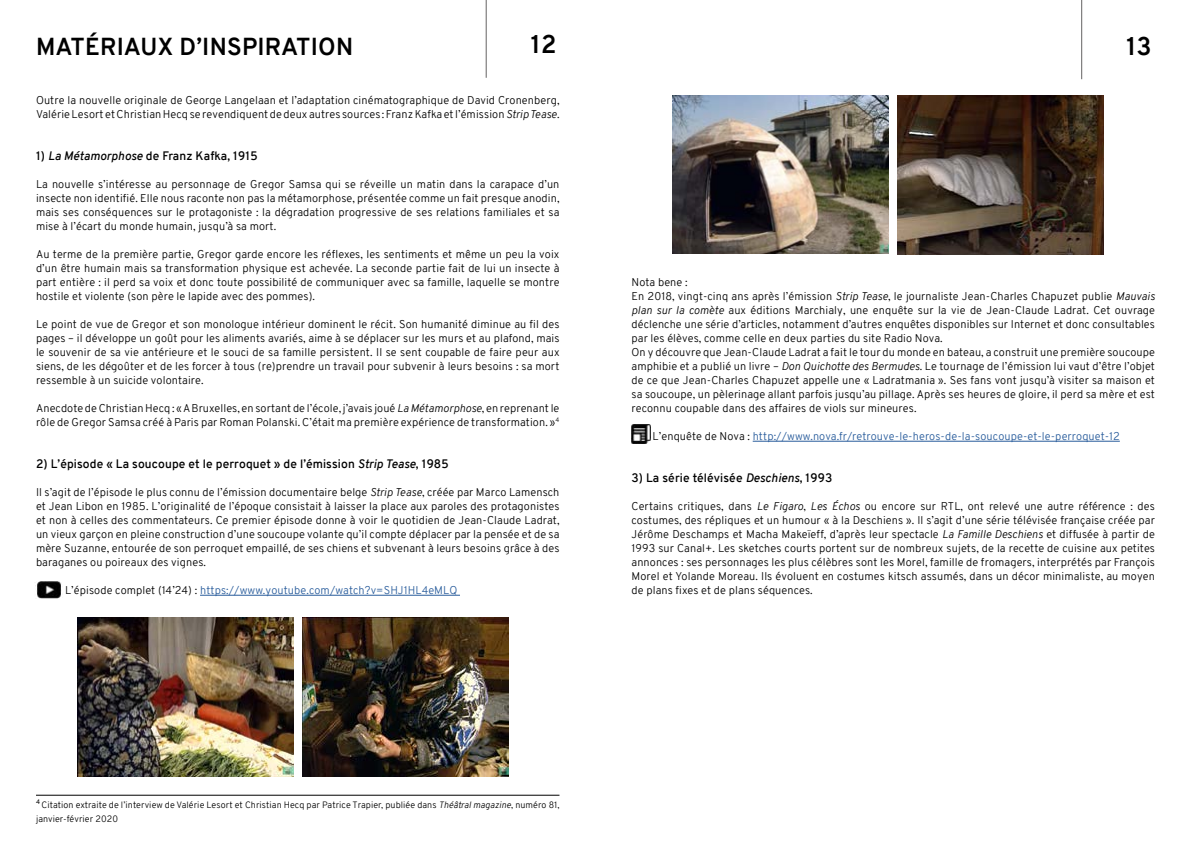
<style>
.page{position:relative;width:1191px;height:842px;background:#fff}
.page>*{position:absolute;margin:0;border:0;box-sizing:border-box;transform-origin:0 0}
.t1{font:700 25px "Overpass";color:#000}
.t2{font:700 24px "Overpass";letter-spacing:.01em;color:#000}
.t3{font:600 12px "Overpass";letter-spacing:.01em;color:#000}
.t4{font:300 11px/14px "Overpass";letter-spacing:.01em;color:#000;text-align:justify}
.t5{font:300 11px "Overpass";letter-spacing:.01em;color:#275b9b}
.t6{font:300 9px/14px "Overpass";letter-spacing:.01em;color:#000}
.s1{font-style:italic}
.s2{color:#000}
</style>
<div class="page">
<hr style="left:486px;top:0;width:1px;height:78px;background:#646363">
<hr style="left:200px;top:595px;width:260px;height:1px;background:#275b9b">
<hr style="left:752px;top:441px;width:367px;height:1px;background:#275b9b">
<hr style="left:1081px;top:0;width:1px;height:79px;background:#646363">
<hr style="left:36px;top:795px;width:523px;height:1px;background:#000">
<img style="left:35px;top:581px;width:26px;height:17px">
<img style="left:631px;top:424px;width:19px;height:19px">
<img style="left:673px;top:95px;width:216px;height:158px">
<img style="left:897px;top:95px;width:206px;height:159px">
<img style="left:302px;top:618px;width:206px;height:158px">
<img style="left:77px;top:617px;width:216px;height:159px">
<h2 class="t2" style="left:36px;top:29px;width:319px">MATÉRIAUX D’INSPIRATION</h2>
<h1 class="t1" style="left:531px;top:27px;width:27px">12</h1>
<p class="t4" style="left:36px;top:93px;width:525px">Outre la nouvelle originale de George Langelaan et l’adaptation cinématographique de David Cronenberg,<br>Valérie Lesort et Christian Hecq se revendiquent de deux autres sources : Franz Kafka et l’émission <span class="s1">Strip Tease</span>.</p>
<p class="t3" style="left:36px;top:147px;width:223px">1) <span class="s1">La Métamorphose</span> de Franz Kafka, 1915</p>
<p class="t4" style="left:36px;top:177px;width:525px">La nouvelle s’intéresse au personnage de Gregor Samsa qui se réveille un matin dans la carapace d’un insecte non identifié. Elle nous raconte non pas la métamorphose, présentée comme un fait presque anodin, mais ses conséquences sur le protagoniste : la dégradation progressive de ses relations familiales et sa mise à l’écart du monde humain, jusqu’à sa mort.</p>
<p class="t4" style="left:36px;top:247px;width:525px">Au terme de la première partie, Gregor garde encore les réflexes, les sentiments et même un peu la voix d’un être humain mais sa transformation physique est achevée. La seconde partie fait de lui un insecte à part entière : il perd sa voix et donc toute possibilité de communiquer avec sa famille, laquelle se montre hostile et violente (son père le lapide avec des pommes).</p>
<p class="t4" style="left:36px;top:317px;width:525px">Le point de vue de Gregor et son monologue intérieur dominent le récit. Son humanité diminue au fil des pages – il développe un goût pour les aliments avariés, aime à se déplacer sur les murs et au plafond, mais le souvenir de sa vie antérieure et le souci de sa famille persistent. Il se sent coupable de faire peur aux siens, de les dégoûter et de les forcer à tous (re)prendre un travail pour subvenir à leurs besoins : sa mort ressemble à un suicide volontaire.</p>
<p class="t4" style="left:36px;top:401px;width:525px">Anecdote de Christian Hecq : « A Bruxelles, en sortant de l’école, j’avais joué <span class="s1">La Métamorphose</span>, en reprenant le rôle de Gregor Samsa créé à Paris par Roman Polanski. C’était ma première expérience de transformation. »<sup>4</sup></p>
<p class="t3" style="left:36px;top:455px;width:414px">2) L’épisode « La soucoupe et le perroquet » de l’émission <span class="s1">Strip Tease</span>, 1985</p>
<p class="t4" style="left:36px;top:485px;width:525px">Il s’agit de l’épisode le plus connu de l’émission documentaire belge <span class="s1">Strip Tease</span>, créée par Marco Lamensch et Jean Libon en 1985. L’originalité de l’époque consistait à laisser la place aux paroles des protagonistes et non à celles des commentateurs. Ce premier épisode donne à voir le quotidien de Jean-Claude Ladrat, un vieux garçon en pleine construction d’une soucoupe volante qu’il compte déplacer par la pensée et de sa mère Suzanne, entourée de son perroquet empaillé, de ses chiens et subvenant à leurs besoins grâce à des baraganes ou poireaux des vignes.</p>
<p class="t5" style="left:65px;top:582px;width:394px"><span class="s2">L’épisode complet (14’24) :</span> https://www.youtube.com/watch?v=SHJ1HL4eMLQ</p>
<h1 class="t1" style="left:1126px;top:28px;width:27px">13</h1>
<p class="t4" style="left:631px;top:275px;width:525px;text-align:left">Nota bene :<br>En 2018, vingt-cinq ans après l’émission <span class="s1">Strip Tease</span>, le journaliste Jean-Charles Chapuzet publie <span class="s1">Mauvais plan sur la comète</span> aux éditions Marchialy, une enquête sur la vie de Jean-Claude Ladrat. Cet ouvrage déclenche une série d’articles, notamment d’autres enquêtes disponibles sur Internet et donc consultables par les élèves, comme celle en deux parties du site Radio Nova.<br>On y découvre que Jean-Claude Ladrat a fait le tour du monde en bateau, a construit une première soucoupe amphibie et a publié un livre – <span class="s1">Don Quichotte des Bermudes</span>. Le tournage de l’émission lui vaut d’être l’objet de ce que Jean-Charles Chapuzet appelle une « Ladratmania ». Ses fans vont jusqu’à visiter sa maison et sa soucoupe, un pèlerinage allant parfois jusqu’au pillage. Après ses heures de gloire, il perd sa mère et est reconnu coupable dans des affaires de viols sur mineures.</p>
<p class="t5" style="left:652px;top:428px;width:469px"><span class="s2">L’enquête de Nova :</span> http://www.nova.fr/retrouve-le-heros-de-la-soucoupe-et-le-perroquet-12</p>
<p class="t3" style="left:631px;top:469px;width:202px">3) La série télévisée <span class="s1">Deschiens</span>, 1993</p>
<p class="t4" style="left:631px;top:499px;width:525px">Certains critiques, dans <span class="s1">Le Figaro</span>, <span class="s1">Les Échos</span> ou encore sur RTL, ont relevé une autre référence : des costumes, des répliques et un humour « à la Deschiens ». Il s’agit d’une série télévisée française créée par Jérôme Deschamps et Macha Makeïeff, d’après leur spectacle <span class="s1">La Famille Deschiens</span> et diffusée à partir de 1993 sur Canal+. Les sketches courts portent sur de nombreux sujets, de la recette de cuisine aux petites annonces : ses personnages les plus célèbres sont les Morel, famille de fromagers, interprétés par François Morel et Yolande Moreau. Ils évoluent en costumes kitsch assumés, dans un décor minimaliste, au moyen de plans fixes et de plans séquences.</p>
<p class="t6" style="left:36px;top:798px;width:525px"><sup>4</sup> Citation extraite de l’interview de Valérie Lesort et Christian Hecq par Patrice Trapier, publiée dans <span class="s1">Théâtral magazine</span>, numéro 81, janvier-février 2020</p>
</div>
